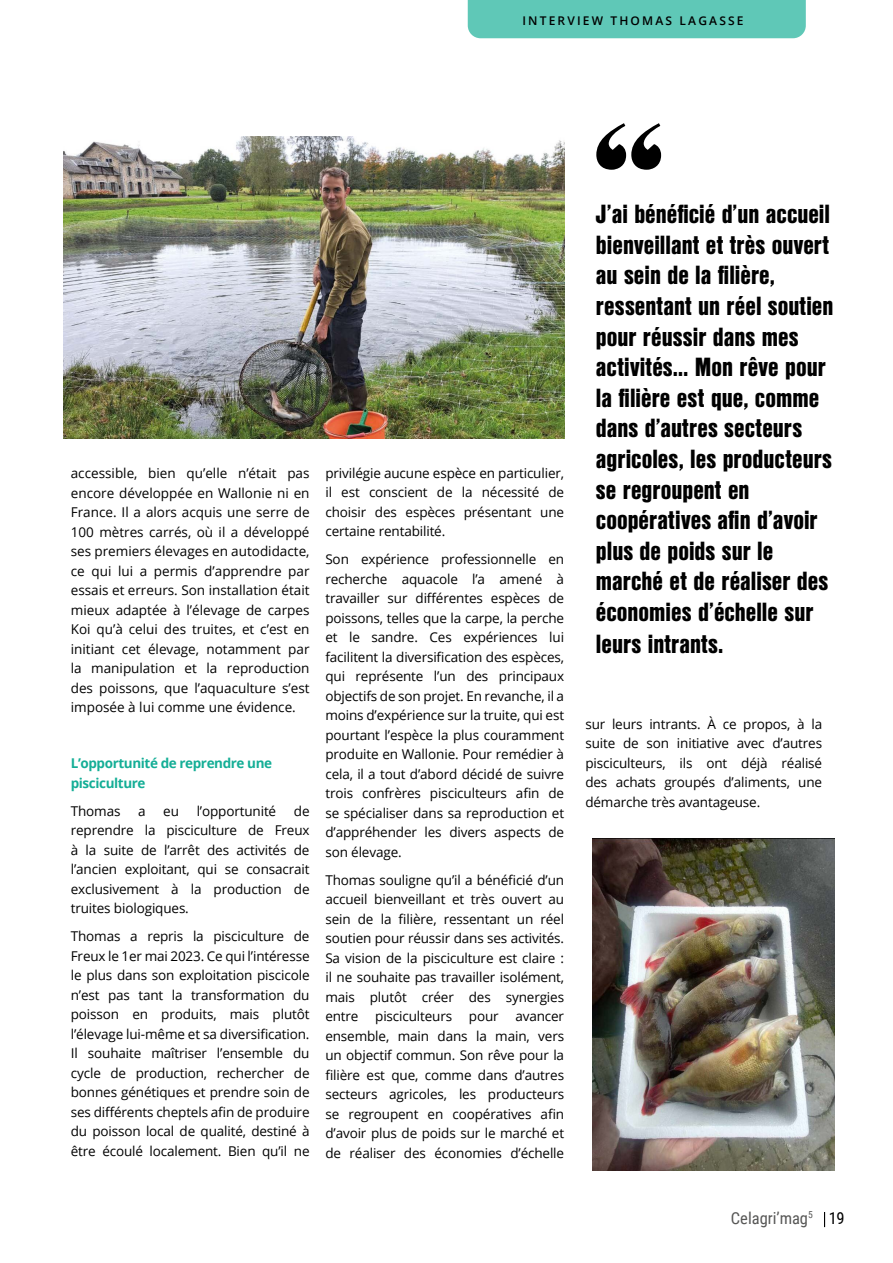
<style>
.page{position:relative;width:893px;height:1263px;background:#fff}
.page>*{position:absolute;margin:0;border:0;box-sizing:border-box;transform-origin:0 0}
.t1{font:italic 167.4px "Abril Fatface";color:#000}
.t2{font:900 25.5px/30.8px "Nimbus San Con L";color:#000}
.t3{font:16.5px "Roboto Condensed";color:#575756}
.t4{font:16.5px "Roboto Condensed";color:#000}
.t5{font:13.5px/19.5px "Open Sans";letter-spacing:-.01em;color:#000;text-align:justify}
.t6{font:700 13.5px/19.5px "Open Sans";letter-spacing:-.03em;color:#14ae96}
.t7{font:600 12px "Open Sans";letter-spacing:.18em;color:#000}
.t8{font:9.6px "Roboto Condensed";color:#575756}
</style>
<div class="page">
<svg style="left:824px;top:1212px;width:1px;height:15px"></svg>
<img style="left:64px;top:136px;width:500px;height:302px">
<img style="left:593px;top:838px;width:242px;height:332px">
<div style="left:468px;top:0;width:338px;height:38px;background:#5fc8b7"></div>
<p class="t7" style="left:522px;top:13px;width:223px">INTERVIEW THOMAS LAGASSE</p>
<p class="t5" style="left:71px;top:463px;width:240px">accessible, bien qu’elle n’était pas encore développée en Wallonie ni en France. Il a alors acquis une serre de 100 mètres carrés, où il a développé ses premiers élevages en autodidacte, ce qui lui a permis d’apprendre par essais et erreurs. Son installation était mieux adaptée à l’élevage de carpes Koi qu’à celui des truites, et c’est en initiant cet élevage, notamment par la manipulation et la reproduction des poissons, que l’aquaculture s’est imposée à lui comme une évidence.</p>
<p class="t6" style="left:71px;top:753px;width:203px">L’opportunité de reprendre une pisciculture</p>
<p class="t5" style="left:71px;top:800px;width:51px">Thomas</p>
<p class="t5" style="left:138px;top:800px;width:9px">a</p>
<p class="t5" style="left:163px;top:800px;width:17px">eu</p>
<p class="t5" style="left:197px;top:800px;width:81px">l’opportunité</p>
<p class="t5" style="left:71px;top:800px;width:240px;text-indent:223px">de reprendre la pisciculture de Freux à la suite de l’arrêt des activités de l’ancien exploitant, qui se consacrait exclusivement à la production de truites biologiques.</p>
<p class="t5" style="left:71px;top:926px;width:240px">Thomas a repris la pisciculture de Freux le 1er mai 2023. Ce qui l’intéresse le plus dans son exploitation piscicole n’est pas tant la transformation du poisson en produits, mais plutôt l’élevage lui-même et sa diversification.<br>Il souhaite maîtriser l’ensemble du cycle de production, rechercher de bonnes génétiques et prendre soin de ses différents cheptels afin de produire du poisson local de qualité, destiné à être écoulé localement. Bien qu’il ne</p>
<p class="t5" style="left:325px;top:463px;width:240px">privilégie aucune espèce en particulier, il est conscient de la nécessité de choisir des espèces présentant une certaine rentabilité.</p>
<p class="t5" style="left:325px;top:549px;width:240px">Son expérience professionnelle en recherche aquacole l’a amené à travailler sur différentes espèces de poissons, telles que la carpe, la perche et le sandre. Ces expériences lui facilitent la diversification des espèces, qui représente l’un des principaux objectifs de son projet. En revanche, il a moins d’expérience sur la truite, qui est pourtant l’espèce la plus couramment produite en Wallonie. Pour remédier à cela, il a tout d’abord décidé de suivre trois confrères pisciculteurs afin de se spécialiser dans sa reproduction et d’appréhender les divers aspects de son élevage.</p>
<p class="t5" style="left:325px;top:870px;width:240px">Thomas souligne qu’il a bénéficié d’un accueil bienveillant et très ouvert au sein de la filière, ressentant un réel soutien pour réussir dans ses activités.<br>Sa vision de la pisciculture est claire : il ne souhaite pas travailler isolément, mais plutôt créer des synergies entre pisciculteurs pour avancer ensemble, main dans la main, vers un objectif commun. Son rêve pour la filière est que, comme dans d’autres secteurs agricoles, les producteurs se regroupent en coopératives afin d’avoir plus de poids sur le marché et de réaliser des économies d’échelle</p>
<h1 class="t1" style="left:578px;top:71px;width:83px">“</h1>
<p class="t2" style="left:596px;top:198px;width:239px">J’ai bénéficié d’un accueil bienveillant et très ouvert au sein de la filière, ressentant un réel soutien pour réussir dans mes activités… Mon rêve pour la filière est que, comme dans d’autres secteurs agricoles, les producteurs se regroupent en coopératives afin d’avoir plus de poids sur le marché et de réaliser des économies d’échelle sur leurs intrants.</p>
<p class="t5" style="left:585px;top:714px;width:238px">sur leurs intrants. À ce propos, à la suite de son initiative avec d’autres pisciculteurs, ils ont déjà réalisé des achats groupés d’aliments, une démarche très avantageuse.</p>
<p class="t3" style="left:731px;top:1206px;width:79px">Celagri’mag</p>
<p class="t4" style="left:829px;top:1207px;width:17px">19</p>
<p class="t8" style="left:808px;top:1208px;width:6px">5</p>
</div>
